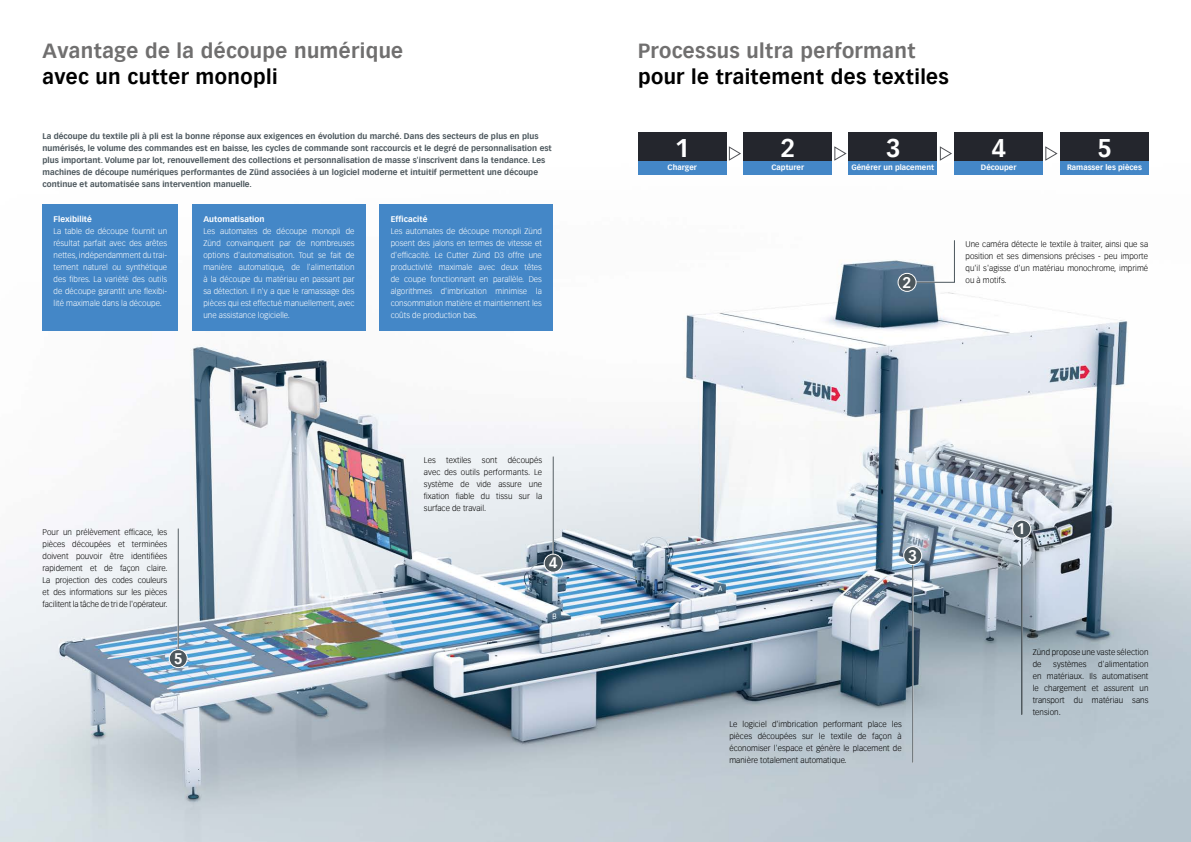
<style>
.page{position:relative;width:1191px;height:842px;background:#fff}
.page>*{position:absolute;margin:0;border:0;box-sizing:border-box;transform-origin:0 0}
.t1{font:700 25px "Vectora Com";color:#fff}
.t2{font:700 20px "Vectora Com";letter-spacing:.02em;color:#706f6f}
.t3{font:700 20px "Vectora Com";letter-spacing:.02em;color:#000}
.t4{font:700 15px "Vectora Com";color:#fff}
.t5{font:300 8px/12px "Vectora Com";letter-spacing:.005em;color:#000;text-align:justify}
.t6{font:300 8px/12px "Vectora Com";letter-spacing:.005em;color:#fff;text-align:justify}
.t7{font:700 8px/12px "Vectora Com";letter-spacing:.005em;color:#4c575d}
.t8{font:700 8px "Vectora Com";letter-spacing:.005em;color:#fff}
.t9{font:700 7.5px "Vectora Com";letter-spacing:.005em;color:#fff}
</style>
<div class="page">
<img style="left:0;top:132px;width:1191px;height:710px">
<div style="left:638px;top:133px;width:88px;height:28px;background:#24262d"></div>
<div style="left:743px;top:133px;width:89px;height:28px;background:#24262d"></div>
<div style="left:848px;top:133px;width:89px;height:28px;background:#24262d"></div>
<div style="left:954px;top:133px;width:89px;height:28px;background:#24262d"></div>
<div style="left:1060px;top:133px;width:88px;height:28px;background:#24262d"></div>
<hr style="left:177px;top:529px;width:2px;height:129px;background:#fff">
<hr style="left:178px;top:529px;width:1px;height:129px;background:#4c575d">
<hr style="left:552px;top:457px;width:2px;height:110px;background:#fff">
<hr style="left:553px;top:457px;width:1px;height:111px;background:#4c575d">
<hr style="left:1021px;top:529px;width:1px;height:185px;background:#4c575d">
<svg style="left:905px;top:239px;width:51px;height:45px"></svg>
<hr style="left:912px;top:547px;width:1px;height:215px;background:#4c575d">
<div style="left:1012px;top:520px;width:18px;height:18px;background:#4c575d;border-radius:50%"></div>
<div style="left:1012px;top:520px;width:19px;height:19px;border:1px solid #fff;border-radius:50%"></div>
<div style="left:898px;top:273px;width:18px;height:18px;background:#4c575d;border-radius:50%"></div>
<div style="left:897px;top:273px;width:19px;height:19px;border:1px solid #fff;border-radius:50%"></div>
<div style="left:903px;top:547px;width:18px;height:18px;background:#4c575d;border-radius:50%"></div>
<div style="left:903px;top:546px;width:19px;height:19px;border:1px solid #fff;border-radius:50%"></div>
<div style="left:544px;top:554px;width:18px;height:18px;background:#4c575d;border-radius:50%"></div>
<div style="left:543px;top:554px;width:20px;height:19px;border:1px solid #fff;border-radius:50%"></div>
<div style="left:169px;top:649px;width:18px;height:18px;background:#4c575d;border-radius:50%"></div>
<div style="left:169px;top:649px;width:19px;height:19px;border:1px solid #fff;border-radius:50%"></div>
<div style="left:638px;top:161px;width:88px;height:14px;background:#4487c7"></div>
<div style="left:743px;top:161px;width:89px;height:14px;background:#4487c7"></div>
<div style="left:848px;top:161px;width:89px;height:14px;background:#4487c7"></div>
<div style="left:954px;top:161px;width:89px;height:14px;background:#4487c7"></div>
<div style="left:1060px;top:161px;width:88px;height:14px;background:#4487c7"></div>
<svg style="left:728px;top:145px;width:14px;height:16px"></svg>
<svg style="left:833px;top:145px;width:14px;height:16px"></svg>
<svg style="left:939px;top:145px;width:14px;height:16px"></svg>
<svg style="left:1044px;top:145px;width:14px;height:16px"></svg>
<div style="left:43px;top:205px;width:135px;height:126px;background:#4487c7"></div>
<div style="left:192px;top:205px;width:173px;height:126px;background:#4487c7"></div>
<div style="left:380px;top:205px;width:173px;height:126px;background:#4487c7"></div>
<h2 class="t2" style="left:43px;top:39px;width:362px">Avantage de la découpe numérique</h2>
<h2 class="t3" style="left:43px;top:65px;width:237px">avec un cutter monopli</h2>
<p class="t7" style="left:43px;top:130px;width:511px">La découpe du textile pli à pli est la bonne réponse aux exigences en évolution du marché. Dans des secteurs de plus en plus numérisés, le volume des commandes est en baisse, les cycles de commande sont raccourcis et le degré de personnalisation est plus important. Volume par lot, renouvellement des collections et personnalisation de masse s'inscrivent dans la tendance. Les machines de découpe numériques performantes de Zünd associées à un logiciel moderne et intuitif permettent une découpe continue et automatisée sans intervention manuelle.</p>
<p class="t8" style="left:54px;top:214px;width:40px">Flexibilité</p>
<p class="t6" style="left:54px;top:225px;width:115px">La table de découpe fournit un résultat parfait avec des arêtes nettes, indépendamment du trai&shy;tement naturel ou synthétique des fibres. La variété des outils de découpe garantit une flexibi&shy;lité maximale dans la découpe.</p>
<p class="t8" style="left:203px;top:214px;width:63px">Automatisation</p>
<p class="t6" style="left:203px;top:225px;width:153px">Les automates de découpe monopli de Zünd convainquent par de nombreuses options d'automatisation. Tout se fait de manière automatique, de l'alimentation à la découpe du matériau en passant par sa détection. Il n'y a que le ramassage des pièces qui est effectué manuellement, avec une assistance logicielle.</p>
<p class="t8" style="left:391px;top:214px;width:38px">Efficacité</p>
<p class="t6" style="left:391px;top:225px;width:153px">Les automates de découpe monopli Zünd posent des jalons en termes de vitesse et d'efficacité. Le Cutter Zünd D3 offre une productivité maximale avec deux têtes de coupe fonctionnant en parallèle. Des algorithmes d'imbrication minimise la consommation matière et maintiennent les coûts de production bas.</p>
<p class="t5" style="left:43px;top:526px;width:126px">Pour un prélèvement efficace, les pièces découpées et terminées doivent pouvoir être identifiées rapidement et de façon claire.<br>La projection des codes couleurs et des informations sur les pièces facilitent la tâche de tri de l'opérateur.</p>
<h3 class="t4" style="left:174px;top:649px;width:10px">5</h3>
<p class="t5" style="left:424px;top:454px;width:120px;text-indent:84px">découpés avec des outils performants. Le système de vide assure une fixation fiable du tissu sur la surface de travail.</p>
<p class="t5" style="left:424px;top:454px;width:13px">Les</p>
<p class="t5" style="left:446px;top:454px;width:27px">textiles</p>
<p class="t5" style="left:482px;top:454px;width:17px">sont</p>
<h3 class="t4" style="left:549px;top:554px;width:10px">4</h3>
<h2 class="t2" style="left:638px;top:39px;width:279px">Processus ultra performant</h2>
<h2 class="t3" style="left:638px;top:65px;width:312px">pour le traitement des textiles</h2>
<h1 class="t1" style="left:675px;top:132px;width:16px">1</h1>
<h1 class="t1" style="left:780px;top:132px;width:16px">2</h1>
<h1 class="t1" style="left:886px;top:132px;width:16px">3</h1>
<h1 class="t1" style="left:991px;top:132px;width:16px">4</h1>
<h1 class="t1" style="left:1097px;top:132px;width:16px">5</h1>
<p class="t9" style="left:667px;top:163px;width:31px">Charger</p>
<p class="t9" style="left:771px;top:163px;width:34px">Capturer</p>
<p class="t9" style="left:851px;top:163px;width:84px">Générer un placement</p>
<p class="t9" style="left:981px;top:163px;width:37px">Découper</p>
<p class="t9" style="left:1067px;top:163px;width:76px">Ramasser les pièces</p>
<h3 class="t4" style="left:902px;top:273px;width:10px">2</h3>
<p class="t5" style="left:965px;top:238px;width:184px">Une caméra détecte le textile à traiter, ainsi que sa position et ses dimensions précises - peu importe qu'il s'agisse d'un matériau monochrome, imprimé ou à motifs.</p>
<h3 class="t4" style="left:908px;top:546px;width:10px">3</h3>
<p class="t5" style="left:729px;top:718px;width:174px">Le logiciel d'imbrication performant place les pièces découpées sur le textile de façon à économiser l'espace et génère le placement de manière totalement automatique.</p>
<h3 class="t4" style="left:1016px;top:520px;width:10px">1</h3>
<p class="t5" style="left:1032px;top:646px;width:117px">Zünd propose une vaste sélection de</p>
<p class="t5" style="left:1053px;top:658px;width:35px">systèmes</p>
<p class="t5" style="left:1032px;top:658px;width:117px;text-indent:65px">d'alimentation en matériaux. Ils automatisent le chargement et assurent un transport du matériau sans tension.</p>
</div>
